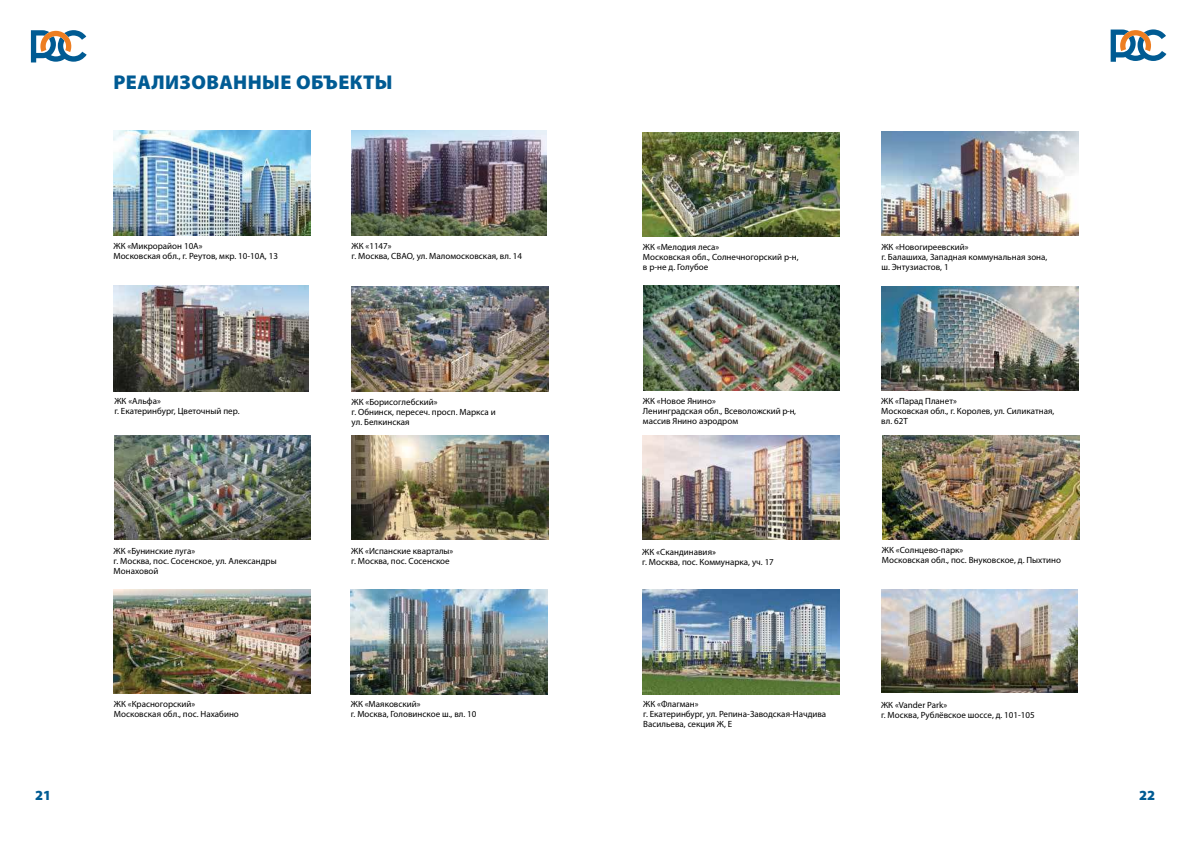
<style>
.page{position:relative;width:1191px;height:842px;background:#fff}
.page>*{position:absolute;margin:0;border:0;box-sizing:border-box;transform-origin:0 0}
.t1{font:900 20px "Myriad Pro";letter-spacing:.02em;color:#005b94}
.t2{font:900 14px "Myriad Pro";color:#005b93}
.t3{font:9px/10px "Myriad Pro";color:#000}
.s1{font-family:"Proxima Nova"}
</style>
<div class="page">
<svg style="left:31px;top:30px;width:56px;height:32px"></svg>
<svg style="left:1110px;top:29px;width:56px;height:33px"></svg>
<img style="left:352px;top:130px;width:195px;height:105px">
<img style="left:113px;top:286px;width:195px;height:105px">
<img style="left:351px;top:287px;width:197px;height:104px">
<img style="left:881px;top:131px;width:197px;height:105px">
<img style="left:351px;top:589px;width:196px;height:105px">
<img style="left:882px;top:435px;width:197px;height:105px">
<img style="left:114px;top:435px;width:197px;height:105px">
<img style="left:643px;top:286px;width:196px;height:104px">
<img style="left:352px;top:435px;width:196px;height:104px">
<img style="left:881px;top:286px;width:197px;height:104px">
<img style="left:642px;top:132px;width:197px;height:105px">
<img style="left:643px;top:590px;width:196px;height:104px">
<img style="left:114px;top:131px;width:196px;height:104px">
<img style="left:114px;top:589px;width:196px;height:105px">
<img style="left:642px;top:435px;width:197px;height:105px">
<img style="left:881px;top:590px;width:196px;height:103px">
<h1 class="t1" style="left:114px;top:75px;width:281px">РЕАЛИЗОВАННЫЕ ОБЪЕКТЫ</h1>
<p class="t3" style="left:113px;top:242px;width:166px">ЖК «Микрорайон 10А»<br>Московская обл., г. Реутов, мкр. 10-10А, 13</p>
<p class="t3" style="left:351px;top:242px;width:172px">ЖК «1147»<br>г. Москва, СВАО, ул. Маломосковская, вл. 14</p>
<p class="t3" style="left:643px;top:243px;width:157px">ЖК «Мелодия леса»<br>Московская обл., Солнечногорский р-н, в р-не д. Голубое</p>
<p class="t3" style="left:881px;top:243px;width:167px">ЖК «Новогиреевский»<br>г. Балашиха, Западная коммунальная зона, ш. Энтузиастов, 1</p>
<p class="t3" style="left:114px;top:397px;width:127px">ЖК «Альфа»<br>г. Екатеринбург, Цветочный пер.</p>
<p class="t3" style="left:351px;top:397px;width:146px">ЖК «Борисоглебский»<br>г. Обнинск, пересеч. просп. Маркса и ул. Белкинская</p>
<p class="t3" style="left:643px;top:397px;width:155px">ЖК «Новое Янино»<br>Ленинградская обл., Всеволожский р-н, массив Янино аэродром</p>
<p class="t3" style="left:881px;top:397px;width:175px">ЖК «Парад Планет»<br>Московская обл., г. Королев, ул. Силикатная, вл. 62Т</p>
<p class="t3" style="left:114px;top:546px;width:164px">ЖК «Бунинские луга»<br>г. Москва, пос. Сосенское, ул. Александры<br>Монаховой</p>
<p class="t3" style="left:351px;top:547px;width:104px">ЖК «Испанские кварталы» г. Москва, пос. Сосенское</p>
<p class="t3" style="left:642px;top:547px;width:133px">ЖК <span class="s1">«</span>Скандинавия<span class="s1">»<br></span>г. Москва, пос. Коммунарка, уч. 17</p>
<p class="t3" style="left:882px;top:546px;width:180px">ЖК «Солнцево-парк»<br>Московская обл., пос. Внуковское, д. Пыхтино</p>
<p class="t3" style="left:114px;top:700px;width:126px">ЖК «Красногорский»<br>Московская обл., пос. Нахабино</p>
<p class="t3" style="left:351px;top:700px;width:127px">ЖК «Маяковский»<br>г. Москва, Головинское ш., вл. 10</p>
<p class="t3" style="left:643px;top:700px;width:184px">ЖК «Флагман»<br>г. Екатеринбург, ул. Репина-Заводская-Начдива<br>Васильева, секция Ж, Е</p>
<p class="t3" style="left:881px;top:701px;width:155px">ЖК «Vander Park»<br>г. Москва, Рублёвское шоссе, д. 101-105</p>
<h2 class="t2" style="left:35px;top:790px;width:18px">21</h2>
<h2 class="t2" style="left:1139px;top:790px;width:18px">22</h2>
</div>
